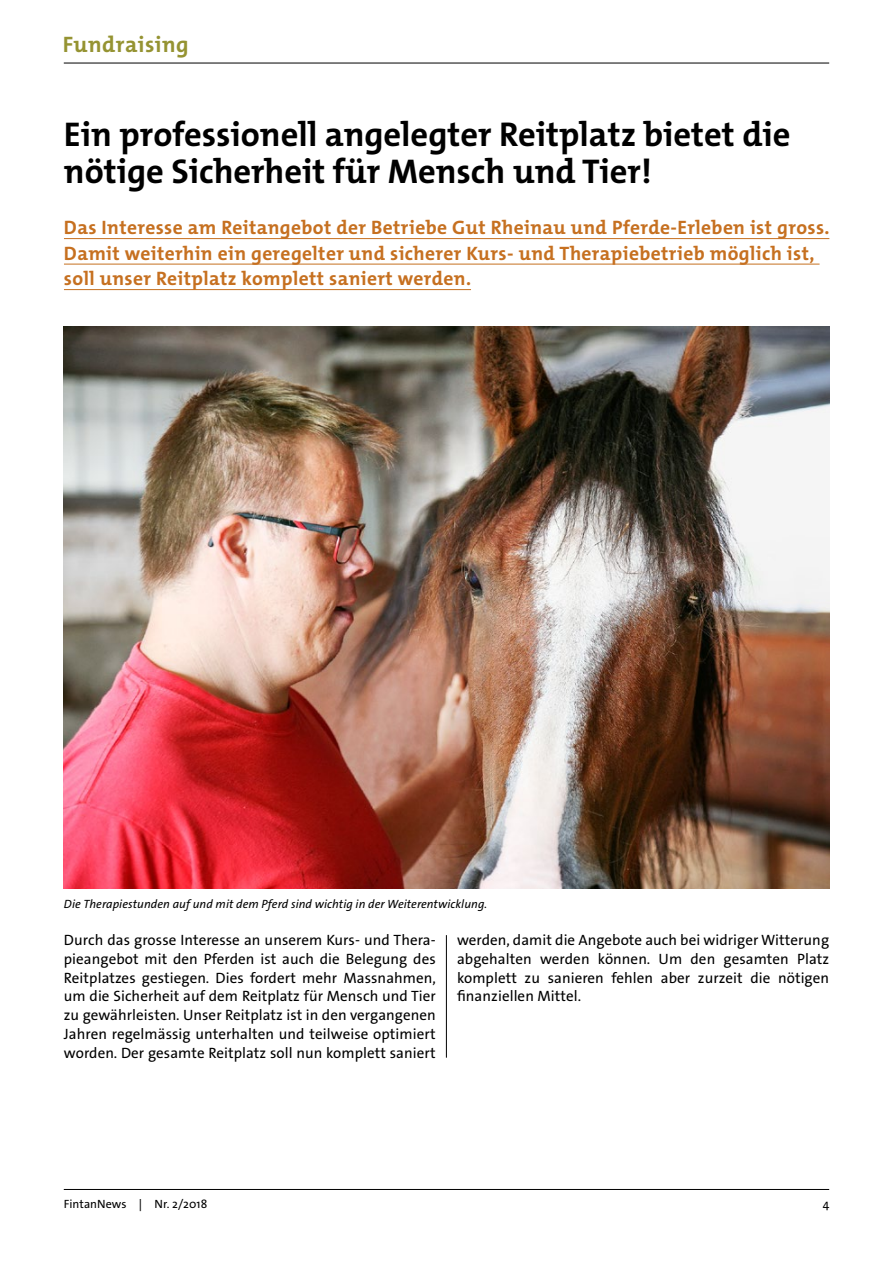
<style>
.page{position:relative;width:893px;height:1263px;background:#fff}
.page>*{position:absolute;margin:0;border:0;box-sizing:border-box;transform-origin:0 0}
.Titel{font:700 34.5px/37.5px "The Mix Os F";color:#000}
.Rubrik{font:700 22.5px "The Mix Os F";letter-spacing:.02em;color:#959332}
.Lead{font:700 19.5px/25.5px "The Mix Os F";letter-spacing:.02em;color:#c67020}
.Lauftext_10_12_5pt{font:15px/18.8px "The Sans Os F";letter-spacing:.005em;color:#000;text-align:justify}
.Bildlegende{font:italic 12px "The Sans Os F";letter-spacing:.005em;color:#000}
.t1{font:12px "The Sans Os F";letter-spacing:.005em;color:#000}
</style>
<div class="page">
<hr style="left:64px;top:1189px;width:765px;height:1px;background:#000">
<hr style="left:64px;top:63px;width:765px;height:1px;background:#000">
<hr style="left:64px;top:238px;width:765px;height:1px;background:#c67020">
<hr style="left:64px;top:264px;width:755px;height:1px;background:#c67020">
<hr style="left:64px;top:289px;width:407px;height:1px;background:#c67020">
<img style="left:64px;top:326px;width:765px;height:563px">
<hr style="left:446px;top:935px;width:1px;height:123px;background:#000">
<p class="Rubrik" style="left:63px;top:30px;width:127px">Fundraising</p>
<p class="Titel" style="left:64px;top:115px;width:728px">Ein professionell angelegter Reitplatz bietet die nötige Sicherheit für Mensch und Tier!</p>
<p class="Lead" style="left:64px;top:215px;width:767px">Das Interesse am Reitangebot der Betriebe Gut Rheinau und Pferde-Erleben ist gross.<br>Damit weiterhin ein geregelter und sicherer Kurs- und Therapiebetrieb möglich ist,</p>
<p class="Lead" style="left:64px;top:266px;width:409px">soll unser Reitplatz komplett saniert werden.</p>
<p class="Bildlegende" style="left:64px;top:896px;width:425px">Die Therapiestunden auf und mit dem Pferd sind wichtig in der Weiterentwicklung.</p>
<p class="Lauftext_10_12_5pt" style="left:64px;top:931px;width:373px">Durch das grosse Interesse an unserem Kurs- und Thera&shy;pieangebot mit den Pferden ist auch die Belegung des Reitplatzes gestiegen. Dies fordert mehr Massnahmen, um die Sicherheit auf dem Reitplatz für Mensch und Tier zu gewährleisten. Unser Reitplatz ist in den vergangenen Jahren regelmässig unterhalten und teilweise optimiert worden. Der gesamte Reitplatz soll nun komplett saniert</p>
<p class="Lauftext_10_12_5pt" style="left:457px;top:931px;width:374px">werden, damit die Angebote auch bei widriger Witterung abgehalten werden können. Um den gesamten Platz komplett zu sanieren fehlen aber zurzeit die nötigen finanziellen Mittel.</p>
<p class="t1" style="left:64px;top:1196px;width:145px">FintanNews ↕ Nr. 2/2018</p>
<p class="t1" style="left:823px;top:1196px;width:8px">4</p>
</div>
